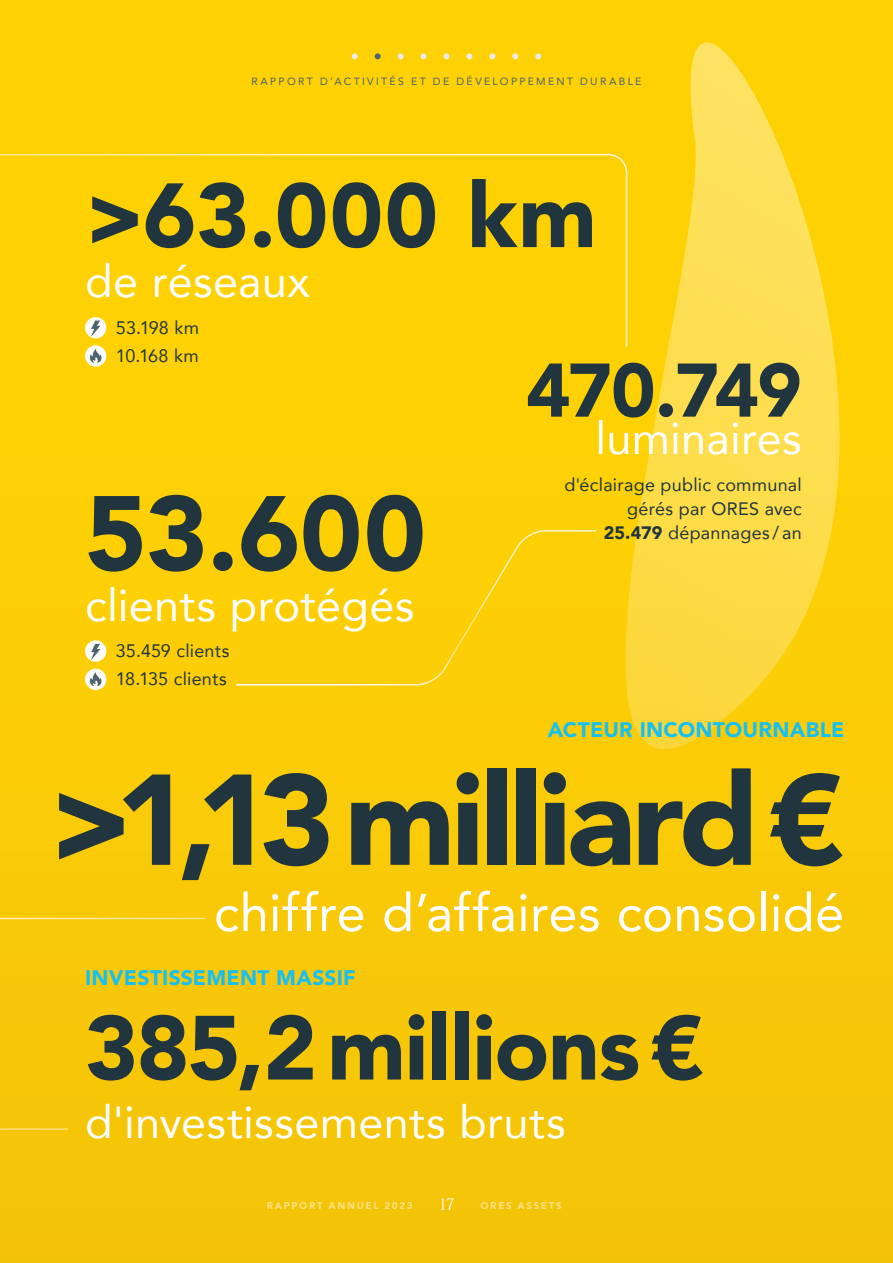
<style>
.page{position:relative;width:893px;height:1263px;background:#facb07}
.page>*{position:absolute;margin:0;border:0;box-sizing:border-box;transform-origin:0 0}
.t1{font:900 127.5px "Avenir";letter-spacing:-.035em;color:#21353f}
.t2{font:900 105px "Avenir";color:#21353f}
.t3{font:900 90px "Avenir";letter-spacing:-.01em;color:#21353f}
.t4{font:900 75px "Avenir";letter-spacing:-.03em;color:#21353f}
.t5{font:52.5px "Avenir";letter-spacing:.005em;color:#fff}
.t6{font:45px "Avenir";letter-spacing:.005em;color:#fff}
.t7{font:900 21px "Avenir";letter-spacing:.01em;color:#15c0f2}
.t8{font:18px/24px "Avenir";letter-spacing:.01em;color:#21353f;text-align:right}
.t9{font:18px "Novarese Std";color:#fff}
.t10{font:10.5px "Avenir";letter-spacing:.225em;color:#4d636e}
.t11{font:900 9.75px "Avenir";letter-spacing:.17em;color:#fff}
.s1{font-weight:900}
</style>
<div class="page">
<svg style="left:625px;top:42px;width:215px;height:708px"></svg>
<svg style="left:85px;top:345px;width:21px;height:22px"></svg>
<svg style="left:89px;top:349px;width:14px;height:14px"></svg>
<hr style="left:0;top:1128px;width:68px;height:2px;background:#fff">
<svg style="left:0;top:153px;width:628px;height:195px"></svg>
<svg style="left:236px;top:530px;width:360px;height:156px"></svg>
<svg style="left:0;top:640px;width:205px;height:280px"></svg>
<svg style="left:352px;top:53px;width:6px;height:6px"></svg>
<svg style="left:375px;top:53px;width:6px;height:6px"></svg>
<svg style="left:398px;top:53px;width:6px;height:6px"></svg>
<svg style="left:421px;top:53px;width:5px;height:6px"></svg>
<svg style="left:443px;top:53px;width:6px;height:6px"></svg>
<svg style="left:466px;top:53px;width:6px;height:6px"></svg>
<svg style="left:489px;top:53px;width:6px;height:6px"></svg>
<svg style="left:512px;top:53px;width:6px;height:6px"></svg>
<svg style="left:535px;top:53px;width:6px;height:6px"></svg>
<p class="t10" style="left:251px;top:73px;width:392px">RAPPORT D’ACTIVITÉS ET DE DÉVELOPPEMENT DURABLE</p>
<p class="t3" style="left:85px;top:139px;width:513px">&gt;63.000 km</p>
<p class="t6" style="left:85px;top:246px;width:227px">de réseaux</p>
<p class="t8" style="left:116px;top:315px;width:85px">53.198 km</p>
<p class="t8" style="left:116px;top:343px;width:85px">10.168 km</p>
<p class="t4" style="left:526px;top:326px;width:277px">470.749</p>
<p class="t6" style="left:595px;top:402px;width:208px">luminaires</p>
<p class="t8" style="left:564px;top:472px;width:239px">d'éclairage public communal gérés par ORES avec<br><span class="s1">25.479</span> dépannages / an</p>
<p class="t2" style="left:85px;top:444px;width:342px">53.600</p>
<p class="t6" style="left:85px;top:569px;width:331px">clients protégés</p>
<p class="t8" style="left:116px;top:638px;width:115px">35.459 clients</p>
<p class="t8" style="left:116px;top:667px;width:112px">18.135 clients</p>
<p class="t7" style="left:548px;top:712px;width:298px">ACTEUR INCONTOURNABLE</p>
<h1 class="t1" style="left:49px;top:711px;width:797px">&gt;1,13milliard€</h1>
<h3 class="t5" style="left:214px;top:871px;width:632px">chiffre d’affaires consolidé</h3>
<p class="t7" style="left:85px;top:960px;width:272px">INVESTISSEMENT MASSIF</p>
<p class="t3" style="left:85px;top:971px;width:620px">385,2millions€</p>
<p class="t6" style="left:85px;top:1086px;width:482px">d'investissements bruts</p>
<p class="t11" style="left:267px;top:1197px;width:147px">RAPPORT ANNUEL 2023</p>
<p class="t9" style="left:438px;top:1195px;width:18px">17</p>
<p class="t11" style="left:480px;top:1197px;width:83px">ORES ASSETS</p>
</div>
